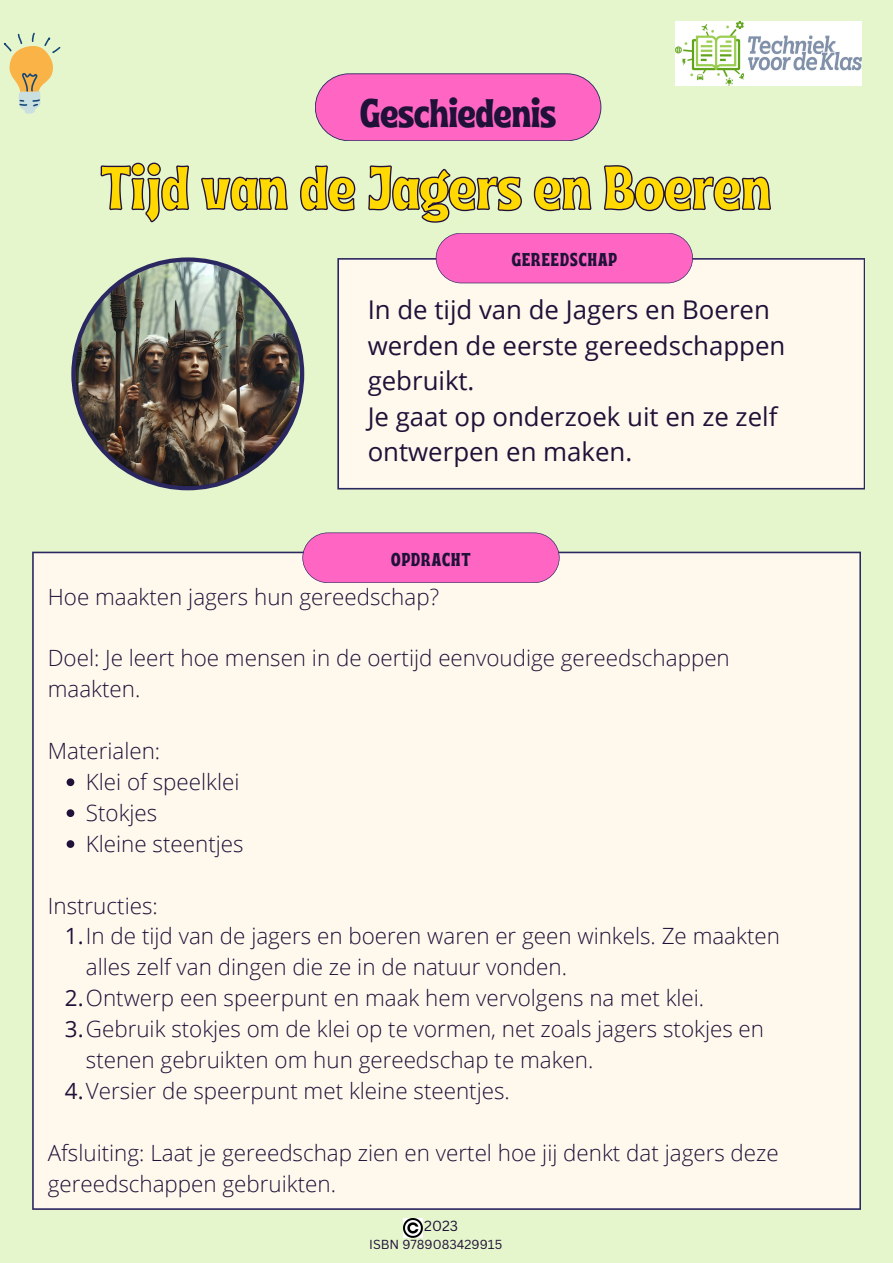
<style>
.page{position:relative;width:893px;height:1263px;background:#e5f6cc}
.page>*{position:absolute;margin:0;border:0;box-sizing:border-box;transform-origin:0 0}
.t1{font:61.35px "Ayr Tropika Island Int";color:#ffd900}
.t2{font:39.83px "Ayr Tropika Island Int";color:#201139}
.t3{font:25.8px/35.5px "Open Sans";color:#201139}
.t4{font:300 22.35px/30.9px "Open Sans";color:#201139}
.t5{font:18.6px "Ayr Tropika Island Int";letter-spacing:.055em;color:#201139}
.t6{font:14.25px "Canva Sans";color:#201139}
.t7{font:12.75px "Canva Sans";color:#201139}
.s1{font-weight:400}
</style>
<div class="page">
<div style="left:337px;top:258px;width:528px;height:231px;background:#fff9ed"></div>
<div style="left:32px;top:552px;width:829px;height:658px;background:#fff9ed"></div>
<svg style="left:302px;top:532px;width:257px;height:51px;background:#f86cc2"></svg>
<svg style="left:315px;top:73px;width:286px;height:68px;background:#f76cc1"></svg>
<img style="left:71px;top:257px;width:233px;height:233px">
<img style="left:675px;top:22px;width:186px;height:64px">
<img style="left:404px;top:1218px;width:19px;height:19px">
<svg style="left:436px;top:233px;width:257px;height:50px;background:#fa6ac3"></svg>
<svg style="left:4px;top:32px;width:57px;height:82px"></svg>
<svg style="left:100px;top:162px;width:671px;height:61px"></svg>
<svg style="left:67px;top:778px;width:7px;height:8px"></svg>
<svg style="left:67px;top:809px;width:7px;height:8px"></svg>
<svg style="left:67px;top:840px;width:7px;height:8px"></svg>
<h5 class="t2" style="left:360px;top:75px;width:197px">Geschiedenis</h5>
<h1 class="t1" style="left:100px;top:129px;width:672px">Tijd van de Jagers en Boeren</h1>
<h3 class="t5" style="left:512px;top:242px;width:107px">GEREEDSCHAP</h3>
<p class="t3" style="left:368px;top:291px;width:419px">In de tijd van de Jagers en Boeren werden de eerste gereedschappen gebruikt.<br>Je gaat op onderzoek uit en ze zelf ontwerpen en maken.</p>
<p class="t5" style="left:391px;top:542px;width:81px">OPDRACHT</p>
<h4 class="t4" style="left:48px;top:580px;width:393px">Hoe maakten jagers hun gereedschap?</h4>
<h5 class="t4" style="left:48px;top:642px;width:683px">Doel: Je leert hoe mensen in de oertijd eenvoudige gereedschappen maakten.</h5>
<h5 class="t4" style="left:48px;top:735px;width:114px">Materialen:</h5>
<h5 class="t4" style="left:86px;top:766px;width:155px">Klei of speelklei</h5>
<p class="t4" style="left:86px;top:797px;width:73px">Stokjes</p>
<p class="t4" style="left:86px;top:828px;width:159px">Kleine steentjes</p>
<p class="t4" style="left:48px;top:889px;width:111px">Instructies:</p>
<h5 class="t4" style="left:86px;top:920px;width:695px;text-indent:-21px"><span class="s1">1.</span>In de tijd van de jagers en boeren waren er geen winkels. Ze maakten alles zelf van dingen die ze in de natuur vonden.</h5>
<p class="t4" style="left:65px;top:982px;width:641px"><span class="s1">2.</span>Ontwerp een speerpunt en maak hem vervolgens na met klei.</p>
<p class="t4" style="left:86px;top:1013px;width:679px;text-indent:-21px"><span class="s1">3.</span>Gebruik stokjes om de klei op te vormen, net zoals jagers stokjes en stenen gebruikten om hun gereedschap te maken.</p>
<p class="t4" style="left:65px;top:1075px;width:446px"><span class="s1">4.</span>Versier de speerpunt met kleine steentjes.</p>
<p class="t4" style="left:48px;top:1137px;width:732px">Afsluiting: Laat je gereedschap zien en vertel hoe jij denkt dat jagers deze gereedschappen gebruikten.</p>
<h4 class="t6" style="left:424px;top:1216px;width:35px">2023</h4>
<h6 class="t7" style="left:369px;top:1236px;width:134px">ISBN 9789083429915</h6>
</div>
